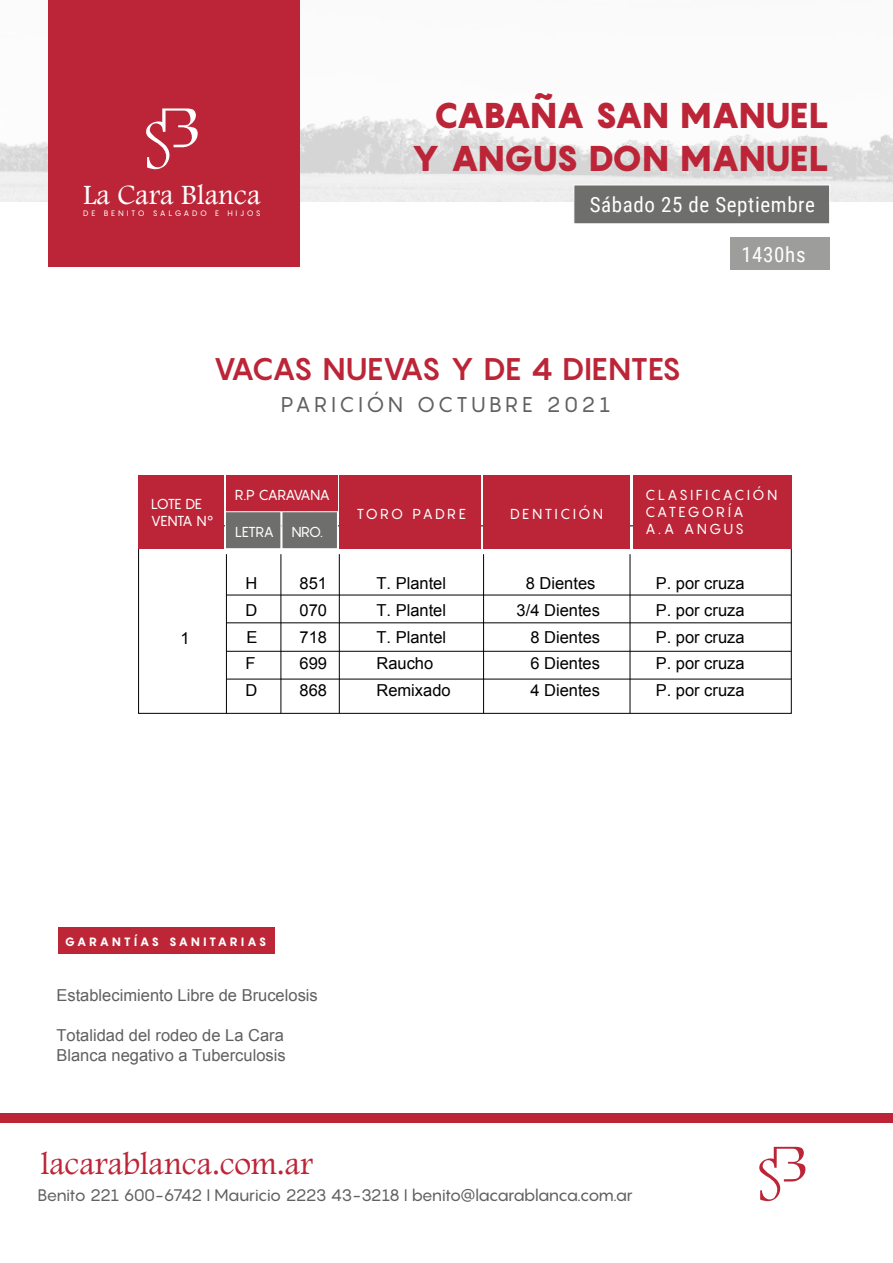
<style>
.page{position:relative;width:893px;height:1263px;background:#fff}
.page>*{position:absolute;margin:0;border:0;box-sizing:border-box;transform-origin:0 0}
.t1{font:900 35.4px/42.5px "Pangram";letter-spacing:-.055em;color:#bc2537;text-align:right}
.t2{font:32.7px "Footlight MT Light";color:#bc2537}
.t3{font:700 30.9px "Pangram";letter-spacing:-.03em;color:#bc2537}
.t4{font:28.95px "Footlight MT Light";color:#fff}
.t5{font:21.15px "Pangram";letter-spacing:.155em;color:#616160}
.t6{font:21px "Roboto Condensed";letter-spacing:.03em;color:#fff}
.t7{font:16.5px "Arial";color:#000}
.t8{font:16.5px/19.8px "Arial";color:#606060}
.t9{font:16.5px "Pangram";letter-spacing:-.045em;color:#616160}
.t10{font:14.25px/17.1px "Pangram";letter-spacing:.155em;color:#fff}
.t11{font:14.25px "Pangram";letter-spacing:.125em;color:#fff}
.t12{font:14.25px/17.1px "Pangram";letter-spacing:-.045em;color:#fff}
.t13{font:14.25px "Pangram";letter-spacing:-.07em;color:#fff}
.t14{font:14.25px "Pangram";letter-spacing:.145em;color:#fff}
.t15{font:800 11.85px "Pangram";letter-spacing:.215em;color:#fff}
.t16{font:7.8px "Pangram";letter-spacing:.345em;color:#fff}
</style>
<div class="page">
<img style="left:0;top:0;width:893px;height:201px">
<div style="left:48px;top:0;width:251px;height:266px;background:#bc2537"></div>
<svg style="left:146px;top:108px;width:52px;height:61px"></svg>
<div style="left:0;top:1113px;width:893px;height:9px;background:#bc2537"></div>
<svg style="left:759px;top:1147px;width:46px;height:54px"></svg>
<div style="left:58px;top:928px;width:216px;height:26px;background:#bc2637"></div>
<div style="left:573px;top:185px;width:257px;height:39px;background:#6e6e6d;border:1px solid #fff"></div>
<div style="left:730px;top:237px;width:100px;height:33px;background:#9d9d9c"></div>
<div style="left:139px;top:475px;width:85px;height:74px;background:#bc2537"></div>
<div style="left:226px;top:475px;width:111px;height:37px;background:#bc2537"></div>
<div style="left:339px;top:475px;width:142px;height:74px;background:#bc2537"></div>
<div style="left:484px;top:475px;width:146px;height:74px;background:#bc2537"></div>
<div style="left:633px;top:475px;width:158px;height:74px;background:#bc2537"></div>
<div style="left:225px;top:511px;width:56px;height:38px;background:#6e6e6d;border:1px solid #fff"></div>
<div style="left:282px;top:511px;width:56px;height:38px;background:#6e6e6d;border:1px solid #fff"></div>
<hr style="left:226px;top:554px;width:1px;height:159px;background:#000">
<hr style="left:281px;top:554px;width:1px;height:159px;background:#000">
<hr style="left:339px;top:554px;width:1px;height:159px;background:#000">
<hr style="left:483px;top:554px;width:1px;height:159px;background:#000">
<hr style="left:630px;top:554px;width:1px;height:159px;background:#000">
<hr style="left:226px;top:595px;width:565px;height:1px;background:#000">
<hr style="left:226px;top:623px;width:565px;height:1px;background:#000">
<hr style="left:226px;top:651px;width:565px;height:1px;background:#000">
<hr style="left:226px;top:679px;width:565px;height:1px;background:#000">
<h3 class="t4" style="left:83px;top:178px;width:179px">La Cara Blanca</h3>
<p class="t16" style="left:83px;top:208px;width:179px">DE BENITO SALGADO E HIJOS</p>
<h1 class="t1" style="left:411px;top:94px;width:420px">CABAÑA SAN MANUEL<br>Y ANGUS DON MANUEL</h1>
<p class="t6" style="left:590px;top:189px;width:227px">Sábado 25 de Septiembre</p>
<p class="t6" style="left:741px;top:240px;width:66px">1430hs</p>
<h3 class="t3" style="left:213px;top:349px;width:470px">VACAS NUEVAS Y DE 4 DIENTES</h3>
<p class="t5" style="left:281px;top:391px;width:331px">PARICIÓN OCTUBRE 2021</p>
<p class="t10" style="left:645px;top:486px;width:134px">CLASIFICACIÓN<br>CATEGORÍA</p>
<p class="t13" style="left:235px;top:486px;width:97px">R.P CARAVANA</p>
<p class="t11" style="left:291px;top:523px;width:33px">NRO.</p>
<p class="t12" style="left:151px;top:495px;width:64px">LOTE DE<br>VENTA N°</p>
<p class="t14" style="left:356px;top:505px;width:111px">TORO PADRE</p>
<p class="t10" style="left:510px;top:505px;width:94px">DENTICIÓN</p>
<p class="t11" style="left:235px;top:523px;width:41px">LETRA</p>
<p class="t11" style="left:645px;top:520px;width:100px">A.A ANGUS</p>
<p class="t7" style="left:181px;top:628px;width:11px">1</p>
<p class="t7" style="left:246px;top:572px;width:13px">H</p>
<p class="t7" style="left:299px;top:572px;width:29px">851</p>
<p class="t7" style="left:376px;top:572px;width:71px">T. Plantel</p>
<p class="t7" style="left:526px;top:572px;width:71px">8 Dientes</p>
<p class="t7" style="left:656px;top:572px;width:90px">P. por cruza</p>
<p class="t7" style="left:246px;top:599px;width:13px">D</p>
<p class="t7" style="left:299px;top:599px;width:29px">070</p>
<p class="t7" style="left:376px;top:599px;width:71px">T. Plantel</p>
<p class="t7" style="left:517px;top:599px;width:85px">3/4 Dientes</p>
<p class="t7" style="left:656px;top:599px;width:90px">P. por cruza</p>
<p class="t7" style="left:247px;top:626px;width:13px">E</p>
<p class="t7" style="left:300px;top:626px;width:29px">718</p>
<p class="t7" style="left:376px;top:626px;width:71px">T. Plantel</p>
<p class="t7" style="left:530px;top:626px;width:71px">8 Dientes</p>
<p class="t7" style="left:656px;top:626px;width:90px">P. por cruza</p>
<p class="t7" style="left:246px;top:653px;width:12px">F</p>
<p class="t7" style="left:300px;top:653px;width:29px">699</p>
<p class="t7" style="left:376px;top:653px;width:58px">Raucho</p>
<p class="t7" style="left:530px;top:653px;width:71px">6 Dientes</p>
<p class="t7" style="left:656px;top:653px;width:90px">P. por cruza</p>
<p class="t7" style="left:246px;top:680px;width:13px">D</p>
<p class="t7" style="left:299px;top:680px;width:29px">868</p>
<p class="t7" style="left:376px;top:680px;width:76px">Remixado</p>
<p class="t7" style="left:530px;top:680px;width:71px">4 Dientes</p>
<p class="t7" style="left:656px;top:680px;width:90px">P. por cruza</p>
<p class="t15" style="left:65px;top:934px;width:203px">GARANTÍAS SANITARIAS</p>
<p class="t8" style="left:56px;top:986px;width:263px">Establecimiento Libre de Brucelosis</p>
<p class="t8" style="left:56px;top:1025px;width:231px">Totalidad del rodeo de La Cara<br>Blanca negativo a Tuberculosis</p>
<h2 class="t2" style="left:40px;top:1144px;width:274px">lacarablanca.com.ar</h2>
<p class="t9" style="left:38px;top:1185px;width:597px">Benito 221 600-6742 I Mauricio 2223 43-3218 I benito@lacarablanca.com.ar</p>
</div>
